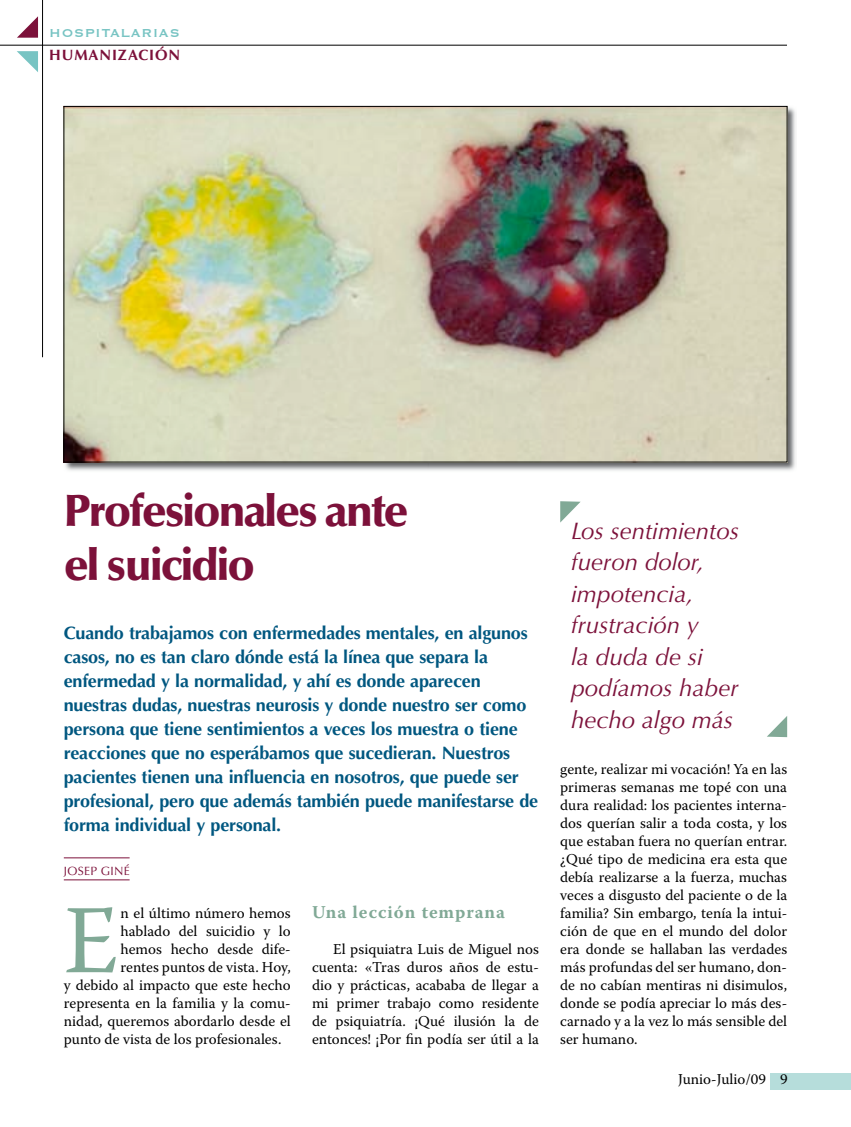
<style>
.page{position:relative;width:851px;height:1127px;background:#fff}
.page>*{position:absolute;margin:0;border:0;box-sizing:border-box;transform-origin:0 0}
.t1{font:96.9px "Warnock Pro";color:#81a996}
.t2{font:900 45px/54px "Optima LT Std";letter-spacing:-.045em;color:#7c113a}
.t3{font:italic 24px/31.5px "Optima LT Std";color:#7c113a}
.t4{font:700 18px/24px "Optima LT Std";letter-spacing:-.01em;color:#005780}
.t5{font:700 18px "Warnock Pro";letter-spacing:.05em;color:#81a996}
.t6{font:15px/18px "Warnock Pro";color:#000;text-align:justify}
.t7{font:15px/23.4px "Copperplate";letter-spacing:.05em;color:#78c4c3}
.t8{font:12px "Optima LT Std";letter-spacing:.025em;color:#7c113a}
.s1{font-family:"Optima LT Std";font-weight:700;color:#7c113a}
</style>
<div class="page">
<img style="left:63px;top:105px;width:733px;height:366px">
<img style="left:66px;top:108px;width:719px;height:352px">
<hr style="left:64px;top:857px;width:66px;height:1px;background:#7c113a">
<hr style="left:64px;top:879px;width:66px;height:1px;background:#7c113a">
<hr style="left:42px;top:0;width:1px;height:357px;background:#000">
<svg style="left:17px;top:51px;width:21px;height:21px"></svg>
<svg style="left:17px;top:16px;width:21px;height:22px"></svg>
<hr style="left:0;top:45px;width:786px;height:1px;background:#000">
<svg style="left:767px;top:716px;width:20px;height:21px"></svg>
<svg style="left:560px;top:501px;width:20px;height:21px"></svg>
<div style="left:770px;top:1073px;width:80px;height:16px;background:#b6dddb"></div>
<p class="t7" style="left:49px;top:20px;width:133px">HOSPITALARIAS<br><span class="s1">HUMANIZACIÓN</span></p>
<p class="t2" style="left:64px;top:485px;width:346px">Profesionales ante el suicidio</p>
<p class="t4" style="left:64px;top:621px;width:476px">Cuando trabajamos con enfermedades mentales, en algunos casos, no es tan claro dónde está la línea que separa la enfermedad y la normalidad, y ahí es donde aparecen nuestras dudas, nuestras neurosis y donde nuestro ser como persona que tiene sentimientos a veces los muestra o tiene reacciones que no esperábamos que sucedieran. Nuestros pacientes tienen una influencia en nosotros, que puede ser profesional, pero que además también puede manifestarse de forma individual y personal.</p>
<p class="t8" style="left:64px;top:864px;width:68px">JOSEP GINÉ</p>
<p class="t1" style="left:64px;top:882px;width:56px">E</p>
<p class="t6" style="left:120px;top:904px;width:172px">n el último número hemos</p>
<p class="t6" style="left:120px;top:922px;width:172px">hablado del suicidio y lo</p>
<p class="t6" style="left:120px;top:940px;width:172px">hemos hecho desde dife-</p>
<p class="t6" style="left:120px;top:958px;width:172px">rentes puntos de vista. Hoy,</p>
<p class="t6" style="left:64px;top:976px;width:228px">y debido al impacto que este hecho</p>
<p class="t6" style="left:64px;top:994px;width:228px">representa en la familia y la comu-</p>
<p class="t6" style="left:64px;top:1012px;width:228px">nidad, queremos abordarlo desde el</p>
<p class="t6" style="left:64px;top:1030px;width:219px">punto de vista de los profesionales.</p>
<p class="t5" style="left:312px;top:901px;width:194px">Una lección temprana</p>
<p class="t6" style="left:312px;top:940px;width:228px;text-indent:21px">El psiquiatra Luis de Miguel nos cuenta: «Tras duros años de estu&shy;dio y prácticas, acababa de llegar a mi primer trabajo como residente de psiquiatría. ¡Qué ilusión la de entonces! ¡Por fin podía ser útil a la</p>
<p class="t3" style="left:571px;top:515px;width:169px">Los sentimientos fueron dolor, impotencia, frustración y<br>la duda de si podíamos haber hecho algo más</p>
<p class="t6" style="left:560px;top:760px;width:228px">gente, realizar mi vocación! Ya en las primeras semanas me topé con una dura realidad: los pacientes interna&shy;dos querían salir a toda costa, y los que estaban fuera no querían entrar. ¿Qué tipo de medicina era esta que debía realizarse a la fuerza, muchas veces a disgusto del paciente o de la familia? Sin embargo, tenía la intui&shy;ción de que en el mundo del dolor era donde se hallaban las verdades más profundas del ser humano, don&shy;de no cabían mentiras ni disimulos, donde se podía apreciar lo más des&shy;carnado y a la vez lo más sensible del ser humano.</p>
<p class="t6" style="left:678px;top:1070px;width:111px">Junio-Julio/09 9</p>
</div>
